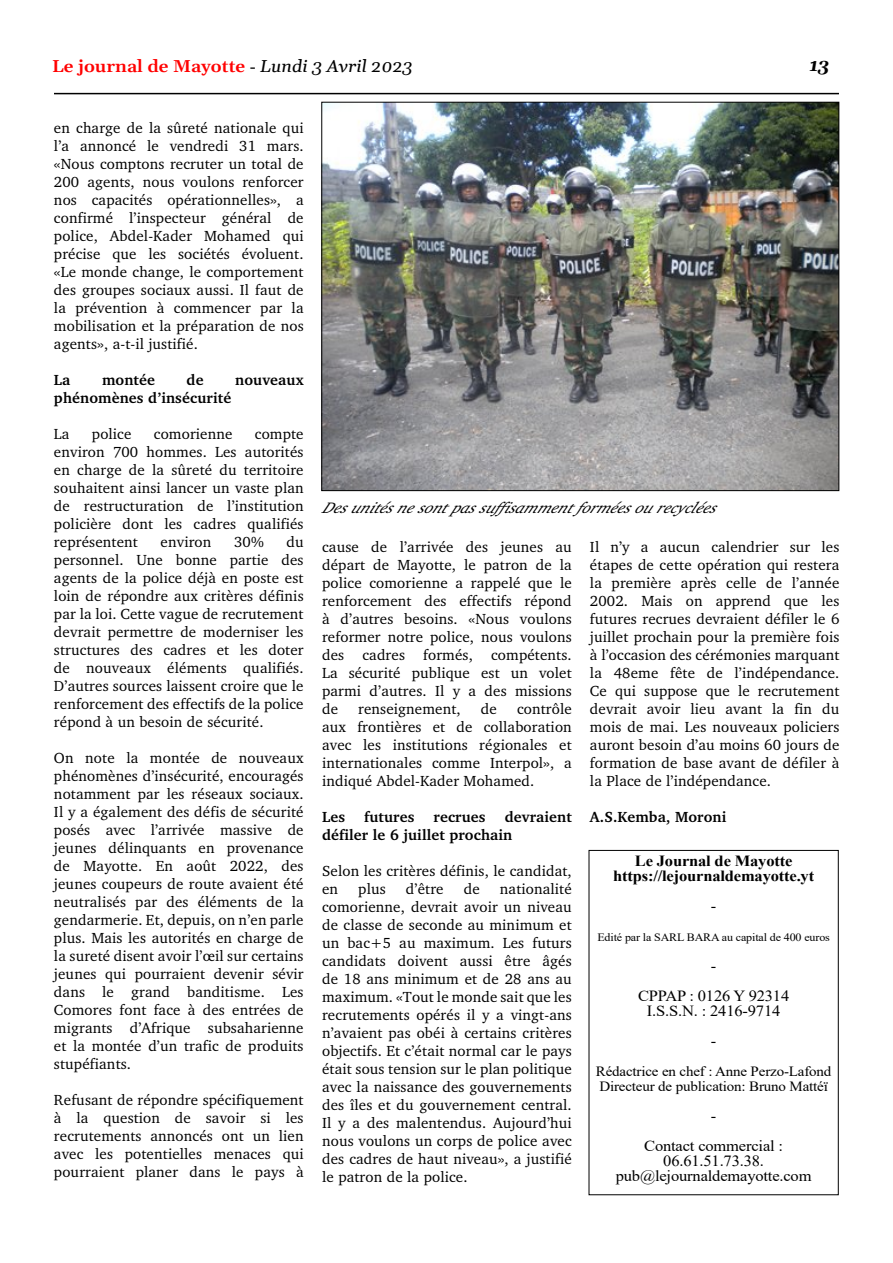
<style>
.page{position:relative;width:893px;height:1263px;background:#fff}
.page>*{position:absolute;margin:0;border:0;box-sizing:border-box;transform-origin:0 0}
.t1{font:600 16.95px "Gelasio";color:#f00;scale:1.06 1}
.t2{font:italic 700 16.95px "Gelasio";color:#000;scale:1.06 1}
.t3{font:15.45px/30px "Times New Roman";letter-spacing:-.01em;color:#000;text-align:center;scale:1.06 1}
.t4{font:italic 15.45px "Charter";color:#000;scale:1.06 1}
.t5{font:700 15.45px/15px "Times New Roman";letter-spacing:-.01em;color:#000;text-align:center;scale:1.06 1}
.t6{font:15px/18px "Charter";letter-spacing:.01em;color:#000;text-align:justify}
.t7{font:700 15px/18px "Charter";letter-spacing:.01em;color:#000}
.t8{font:14.1px/15px "Times New Roman";letter-spacing:-.01em;color:#000;scale:1.06 1}
.t9{font:11.25px "Times New Roman";letter-spacing:-.01em;color:#000;scale:1.06 1}
.s1{font-family:"Times New Roman";font-weight:400;color:#000}
.s2{font-weight:400;font-style:italic;color:#000}
</style>
<div class="page">
<hr style="left:54px;top:93px;width:785px;height:1px;background:#000">
<img style="left:324px;top:104px;width:513px;height:385px">
<p class="t1" style="left:52px;top:59px;width:341px">Le journal de Mayotte <span class="s1">-</span> <span class="s2">Lundi 3 Avril 2023</span></p>
<p class="t2" style="left:809px;top:58px;width:20px">13</p>
<p class="t6" style="left:54px;top:119px;width:251px">en charge de la sûreté nationale qui l’a annoncé le vendredi 31 mars. «Nous comptons recruter un total de 200 agents, nous voulons renforcer nos capacités opérationnelles», a confirmé l’inspecteur général de police, Abdel-Kader Mohamed qui précise que les sociétés évoluent. «Le monde change, le comportement des groupes sociaux aussi. Il faut de la prévention à commencer par la mobilisation et la préparation de nos agents», a-t-il justifié.</p>
<p class="t7" style="left:54px;top:371px;width:18px">La</p>
<p class="t7" style="left:102px;top:371px;width:54px">montée</p>
<p class="t7" style="left:187px;top:371px;width:18px">de</p>
<p class="t7" style="left:235px;top:371px;width:70px">nouveaux</p>
<p class="t7" style="left:54px;top:389px;width:179px">phénomènes d’insécurité</p>
<p class="t6" style="left:54px;top:425px;width:17px">La</p>
<p class="t6" style="left:92px;top:425px;width:41px">police</p>
<p class="t6" style="left:154px;top:425px;width:80px">comorienne</p>
<p class="t6" style="left:54px;top:425px;width:251px;text-indent:201px">compte environ 700 hommes. Les autorités en charge de la sûreté du territoire souhaitent ainsi lancer un vaste plan de restructuration de l’institution policière dont les cadres qualifiés représentent</p>
<p class="t6" style="left:54px;top:533px;width:251px;text-indent:232px">du personnel. Une bonne partie des agents de la police déjà en poste est loin de répondre aux critères définis par la loi. Cette vague de recrutement devrait permettre de moderniser les structures des cadres et les doter de nouveaux éléments qualifiés.<br>D’autres sources laissent croire que le renforcement des effectifs de la police répond à un besoin de sécurité.</p>
<p class="t6" style="left:54px;top:749px;width:251px">On note la montée de nouveaux phénomènes d’insécurité, encouragés notamment par les réseaux sociaux.<br>Il y a également des défis de sécurité posés avec l’arrivée massive de jeunes délinquants en provenance de Mayotte. En août 2022, des jeunes coupeurs de route avaient été neutralisés par des éléments de la gendarmerie. Et, depuis, on n’en parle plus. Mais les autorités en charge de la sureté disent avoir l’œil sur certains jeunes qui pourraient devenir sévir dans le grand banditisme. Les Comores font face à des entrées de migrants d’Afrique subsaharienne et la montée d’un trafic de produits stupéfiants.</p>
<p class="t6" style="left:54px;top:1091px;width:251px">Refusant de répondre spécifiquement à la question de savoir si les recrutements annoncés ont un lien avec les potentielles menaces qui pourraient planer dans le pays à</p>
<p class="t6" style="left:161px;top:533px;width:52px">environ</p>
<p class="t6" style="left:234px;top:533px;width:31px">30%</p>
<p class="t4" style="left:322px;top:499px;width:381px">Desunitésnesontpassuffisammentforméesourecyclées</p>
<p class="t6" style="left:322px;top:537px;width:251px">cause de l’arrivée des jeunes au départ de Mayotte, le patron de la police comorienne a rappelé que le renforcement des effectifs répond à d’autres besoins. «Nous voulons reformer notre police, nous voulons des cadres formés, compétents.<br>La sécurité publique est un volet parmi d’autres. Il y a des missions de</p>
<p class="t6" style="left:590px;top:537px;width:251px">Il n’y a aucun calendrier sur les étapes de cette opération qui restera la première après celle de l’année 2002. Mais on apprend que les futures recrues devraient défiler le 6 juillet prochain pour la première fois à l’occasion des cérémonies marquant la 48eme fête de l’indépendance.<br>Ce qui suppose que le recrutement devrait avoir lieu avant la fin du mois de mai. Les nouveaux policiers auront besoin d’au moins 60 jours de formation de base avant de défiler à la Place de l’indépendance.</p>
<p class="t7" style="left:590px;top:807px;width:138px">A.S.Kemba, Moroni</p>
<p class="t6" style="left:322px;top:699px;width:251px;text-indent:195px">contrôle aux frontières et de collaboration avec les institutions régionales et internationales comme Interpol», a indiqué Abdel-Kader Mohamed.</p>
<p class="t7" style="left:322px;top:807px;width:25px">Les</p>
<p class="t7" style="left:364px;top:807px;width:52px">futures</p>
<p class="t7" style="left:434px;top:807px;width:54px">recrues</p>
<p class="t6" style="left:358px;top:699px;width:104px">renseignement,</p>
<p class="t6" style="left:481px;top:699px;width:17px">de</p>
<p class="t7" style="left:322px;top:807px;width:251px;text-indent:183px">devraient défiler le 6 juillet prochain</p>
<p class="t6" style="left:322px;top:861px;width:251px">Selon les critères définis, le candidat, en</p>
<p class="t5" style="left:613px;top:855px;width:191px">Le Journal de Mayotte https://lejournaldemayotte.yt</p>
<p class="t3" style="left:711px;top:892px;width:7px">-</p>
<p class="t9" style="left:597px;top:933px;width:221px">Edité par la SARL BARA au capital de 400 euros</p>
<p class="t3" style="left:638px;top:952px;width:144px">-<br>CPPAP : 0126 Y 92314</p>
<p class="t3" style="left:647px;top:997px;width:127px">I.S.S.N. : 2416-9714 -</p>
<p class="t8" style="left:596px;top:1065px;width:224px">Rédactrice en chef : Anne Perzo-Lafond<br>Directeur de publication: Bruno Mattéï</p>
<p class="t3" style="left:644px;top:1102px;width:133px">-<br>Contact commercial :</p>
<p class="t3" style="left:616px;top:1155px;width:186px;line-height:15px">06.61.51.73.38. pub@lejournaldemayotte.com</p>
<p class="t6" style="left:322px;top:879px;width:251px;text-indent:178px">nationalité comorienne, devrait avoir un niveau de classe de seconde au minimum et un bac+5 au maximum. Les futurs candidats doivent aussi être âgés de 18 ans minimum et de 28 ans au maximum. «Tout le monde sait que les recrutements opérés il y a vingt-ans n’avaient pas obéi à certains critères objectifs. Et c’était normal car le pays était sous tension sur le plan politique avec la naissance des gouvernements des îles et du gouvernement central.<br>Il y a des malentendus. Aujourd’hui nous voulons un corps de police avec des cadres de haut niveau», a justifié le patron de la police.</p>
<p class="t6" style="left:358px;top:879px;width:29px">plus</p>
<p class="t6" style="left:406px;top:879px;width:39px">d’être</p>
<p class="t6" style="left:464px;top:879px;width:17px">de</p>
</div>
